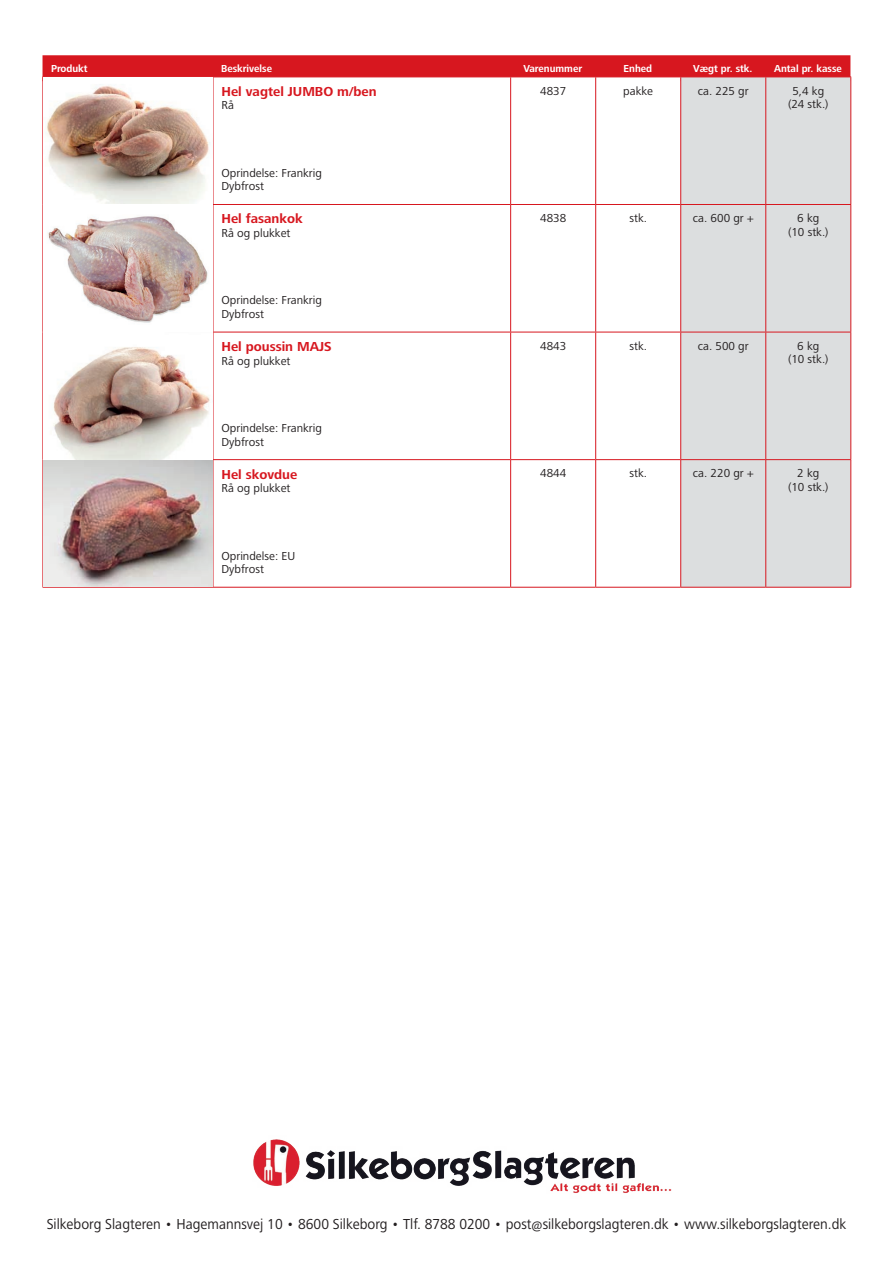
<style>
.page{position:relative;width:893px;height:1263px;background:#fff}
.page>*{position:absolute;margin:0;border:0;box-sizing:border-box;transform-origin:0 0}
.t1{font:15px "Frutiger Next LT";color:#231f20;scale:.95 1}
.t2{font:700 13.5px "Frutiger Next LT";color:#d7171f}
.t3{font:12px/13.5px "Frutiger Next LT";color:#231f20}
.t4{font:700 10.5px "Frutiger Next LT";color:#fff;scale:.95 1}
</style>
<div class="page">
<img style="left:253px;top:1139px;width:418px;height:54px">
<div style="left:43px;top:55px;width:807px;height:22px;background:#d7171f"></div>
<svg style="left:214px;top:78px;width:466px;height:509px"></svg>
<svg style="left:681px;top:78px;width:169px;height:509px;background:#dbcfd1"></svg>
<hr style="left:213px;top:77px;width:298px;height:1px;background:#d7171f">
<hr style="left:213px;top:77px;width:1px;height:127px;background:#d7171f">
<hr style="left:511px;top:77px;width:85px;height:1px;background:#d7171f">
<hr style="left:510px;top:77px;width:1px;height:127px;background:#d7171f">
<hr style="left:596px;top:77px;width:85px;height:1px;background:#d7171f">
<hr style="left:595px;top:77px;width:1px;height:127px;background:#d7171f">
<hr style="left:681px;top:77px;width:85px;height:1px;background:#d7171f">
<hr style="left:680px;top:77px;width:1px;height:127px;background:#d7171f">
<hr style="left:766px;top:77px;width:85px;height:1px;background:#d7171f">
<hr style="left:765px;top:77px;width:1px;height:127px;background:#d7171f">
<hr style="left:850px;top:77px;width:1px;height:127px;background:#d7171f">
<hr style="left:213px;top:204px;width:298px;height:1px;background:#d7171f">
<hr style="left:213px;top:205px;width:1px;height:127px;background:#d7171f">
<hr style="left:511px;top:204px;width:85px;height:1px;background:#d7171f">
<hr style="left:510px;top:205px;width:1px;height:127px;background:#d7171f">
<hr style="left:596px;top:204px;width:85px;height:1px;background:#d7171f">
<hr style="left:595px;top:205px;width:1px;height:127px;background:#d7171f">
<hr style="left:681px;top:204px;width:85px;height:1px;background:#d7171f">
<hr style="left:680px;top:205px;width:1px;height:127px;background:#d7171f">
<hr style="left:766px;top:204px;width:85px;height:1px;background:#d7171f">
<hr style="left:765px;top:205px;width:1px;height:127px;background:#d7171f">
<hr style="left:850px;top:205px;width:1px;height:127px;background:#d7171f">
<hr style="left:213px;top:332px;width:298px;height:1px;background:#d7171f">
<hr style="left:213px;top:332px;width:1px;height:127px;background:#d7171f">
<hr style="left:511px;top:332px;width:85px;height:1px;background:#d7171f">
<hr style="left:510px;top:332px;width:1px;height:127px;background:#d7171f">
<hr style="left:596px;top:332px;width:85px;height:1px;background:#d7171f">
<hr style="left:595px;top:332px;width:1px;height:127px;background:#d7171f">
<hr style="left:681px;top:332px;width:85px;height:1px;background:#d7171f">
<hr style="left:680px;top:332px;width:1px;height:127px;background:#d7171f">
<hr style="left:766px;top:332px;width:85px;height:1px;background:#d7171f">
<hr style="left:765px;top:332px;width:1px;height:127px;background:#d7171f">
<hr style="left:850px;top:332px;width:1px;height:127px;background:#d7171f">
<hr style="left:213px;top:459px;width:298px;height:1px;background:#d7171f">
<hr style="left:213px;top:460px;width:1px;height:127px;background:#d7171f">
<hr style="left:511px;top:459px;width:85px;height:1px;background:#d7171f">
<hr style="left:510px;top:460px;width:1px;height:127px;background:#d7171f">
<hr style="left:596px;top:459px;width:85px;height:1px;background:#d7171f">
<hr style="left:595px;top:460px;width:1px;height:127px;background:#d7171f">
<hr style="left:681px;top:459px;width:85px;height:1px;background:#d7171f">
<hr style="left:680px;top:460px;width:1px;height:127px;background:#d7171f">
<hr style="left:766px;top:459px;width:85px;height:1px;background:#d7171f">
<hr style="left:765px;top:460px;width:1px;height:127px;background:#d7171f">
<hr style="left:850px;top:460px;width:1px;height:127px;background:#d7171f">
<hr style="left:43px;top:587px;width:170px;height:1px;background:#d7171f">
<hr style="left:213px;top:587px;width:298px;height:1px;background:#d7171f">
<hr style="left:511px;top:587px;width:85px;height:1px;background:#d7171f">
<hr style="left:596px;top:587px;width:85px;height:1px;background:#d7171f">
<hr style="left:681px;top:587px;width:85px;height:1px;background:#d7171f">
<hr style="left:766px;top:587px;width:85px;height:1px;background:#d7171f">
<img style="left:43px;top:85px;width:170px;height:502px">
<p class="t4" style="left:51px;top:63px;width:40px">Produkt</p>
<p class="t4" style="left:221px;top:63px;width:55px">Beskrivelse</p>
<p class="t4" style="left:523px;top:63px;width:63px">Varenummer</p>
<p class="t4" style="left:624px;top:63px;width:32px">Enhed</p>
<p class="t4" style="left:693px;top:63px;width:64px">Vægt pr. stk.</p>
<p class="t4" style="left:774px;top:63px;width:73px">Antal pr. kasse</p>
<p class="t2" style="left:221px;top:84px;width:157px">Hel vagtel JUMBO m/ben</p>
<p class="t3" style="left:221px;top:99px;width:14px">Rå</p>
<p class="t3" style="left:540px;top:84px;width:28px">4837</p>
<p class="t3" style="left:623px;top:84px;width:31px">pakke</p>
<p class="t3" style="left:698px;top:84px;width:52px">ca. 225 gr</p>
<p class="t3" style="left:788px;top:84px;width:42px;text-align:center">5,4 kg (24 stk.)</p>
<p class="t3" style="left:221px;top:166px;width:102px">Oprindelse: Frankrig<br>Dybfrost</p>
<p class="t2" style="left:221px;top:211px;width:83px">Hel fasankok</p>
<p class="t3" style="left:221px;top:226px;width:71px">Rå og plukket</p>
<p class="t3" style="left:221px;top:294px;width:102px">Oprindelse: Frankrig<br>Dybfrost</p>
<p class="t2" style="left:221px;top:339px;width:112px">Hel poussin MAJS</p>
<p class="t3" style="left:221px;top:354px;width:71px">Rå og plukket</p>
<p class="t3" style="left:221px;top:421px;width:102px">Oprindelse: Frankrig<br>Dybfrost</p>
<p class="t2" style="left:221px;top:467px;width:77px">Hel skovdue</p>
<p class="t3" style="left:221px;top:481px;width:71px">Rå og plukket</p>
<p class="t3" style="left:221px;top:549px;width:75px">Oprindelse: EU<br>Dybfrost</p>
<p class="t3" style="left:540px;top:212px;width:28px">4838</p>
<p class="t3" style="left:629px;top:212px;width:19px">stk.</p>
<p class="t3" style="left:693px;top:212px;width:62px">ca. 600 gr +</p>
<p class="t3" style="left:788px;top:212px;width:42px;text-align:center">6 kg (10 stk.)</p>
<p class="t3" style="left:540px;top:339px;width:28px">4843</p>
<p class="t3" style="left:629px;top:339px;width:19px">stk.</p>
<p class="t3" style="left:698px;top:339px;width:52px">ca. 500 gr</p>
<p class="t3" style="left:788px;top:339px;width:42px;text-align:center">6 kg (10 stk.)</p>
<p class="t3" style="left:540px;top:467px;width:28px">4844</p>
<p class="t3" style="left:629px;top:467px;width:19px">stk.</p>
<p class="t3" style="left:693px;top:467px;width:62px">ca. 220 gr +</p>
<p class="t3" style="left:788px;top:467px;width:42px;text-align:center">2 kg (10 stk.)</p>
<p class="t1" style="left:47px;top:1216px;width:843px">Silkeborg Slagteren • Hagemannsvej 10 • 8600 Silkeborg • Tlf. 8788 0200 • post@silkeborgslagteren.dk • www.silkeborgslagteren.dk</p>
</div>
